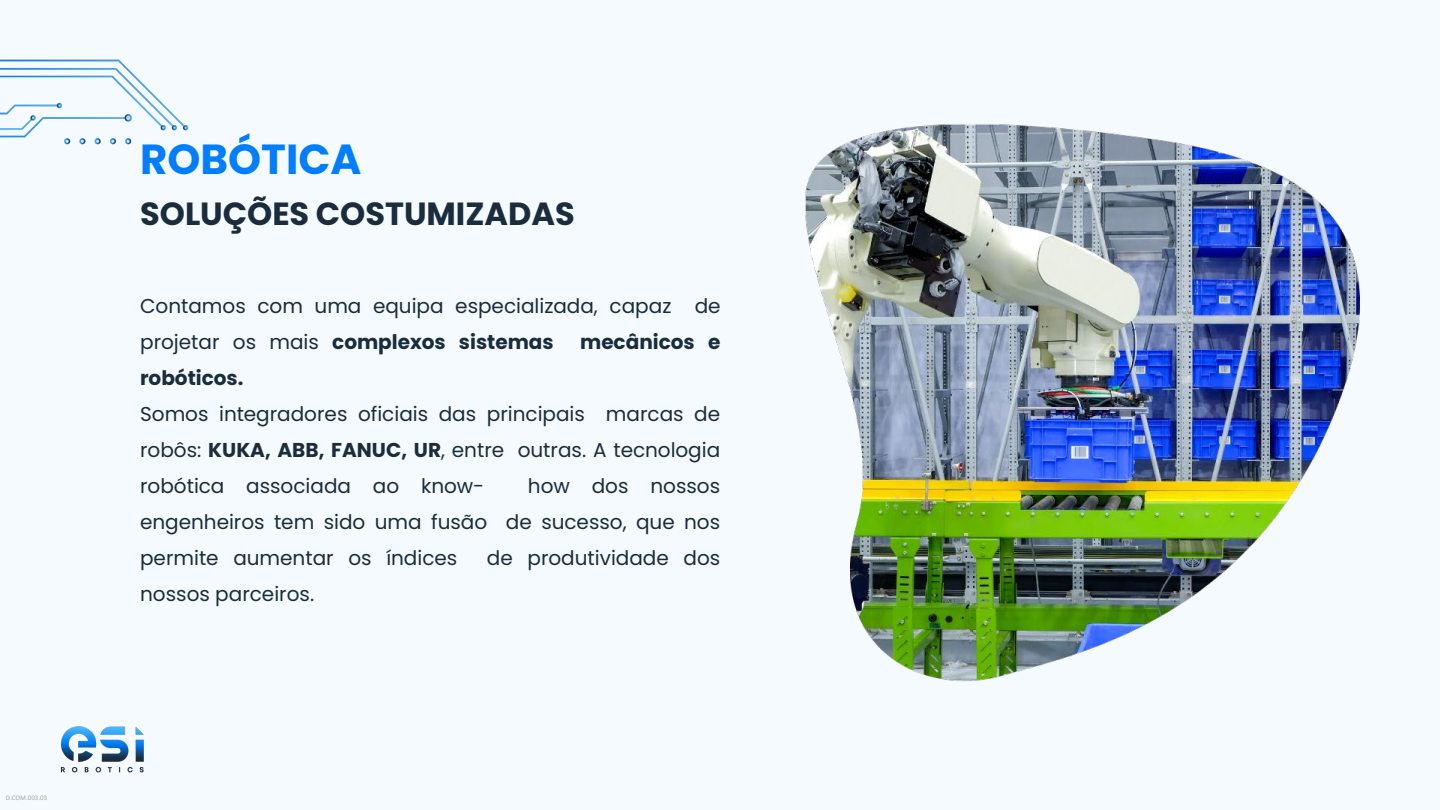
<style>
.page{position:relative;width:1440px;height:810px;background:#fff}
.page>*{position:absolute;margin:0;border:0;box-sizing:border-box;transform-origin:0 0}
.t1{font:700 42px "Poppins";color:#007eff}
.t2{font:700 32px "Poppins";color:#1a2d3c}
.t3{font:20px/36px "Poppins";color:#1a2d3c;text-align:justify}
.t4{font:700 20px "Poppins";color:#1a2d3c}
.t5{font:7px "Calibri";letter-spacing:-.005em;color:#a6a6a6}
.s1{font-weight:700}
</style>
<div class="page">
<img style="left:805px;top:123px;width:555px;height:559px">
<img style="left:60px;top:726px;width:84px;height:47px">
<img style="left:0;top:59px;width:189px;height:86px">
<p class="t5" style="left:6px;top:793px;width:43px">D.COM.003.03</p>
<h2 class="t1" style="left:140px;top:135px;width:223px">ROBÓTICA</h2>
<h2 class="t2" style="left:140px;top:196px;width:436px">SOLUÇÕES COSTUMIZADAS</h2>
<p class="t3" style="left:140px;top:288px;width:582px">Contamos com uma equipa especializada, capaz de projetar os mais <span class="s1">complexos sistemas</span></p>
<p class="t4" style="left:580px;top:331px;width:142px">mecânicos e</p>
<p class="t4" style="left:140px;top:367px;width:105px">robóticos.</p>
<p class="t3" style="left:140px;top:396px;width:582px">Somos integradores oficiais das principais marcas de robôs: <span class="s1">KUKA, ABB, FANUC, UR</span>, entre outras. A tecnologia robótica associada ao know-</p>
<p class="t3" style="left:140px;top:468px;width:582px;text-indent:388px">how dos nossos engenheiros tem sido uma fusão de sucesso, que nos permite aumentar os índices</p>
<p class="t3" style="left:487px;top:540px;width:235px">de produtividade dos</p>
<p class="t3" style="left:140px;top:576px;width:176px">nossos parceiros.</p>
</div>
